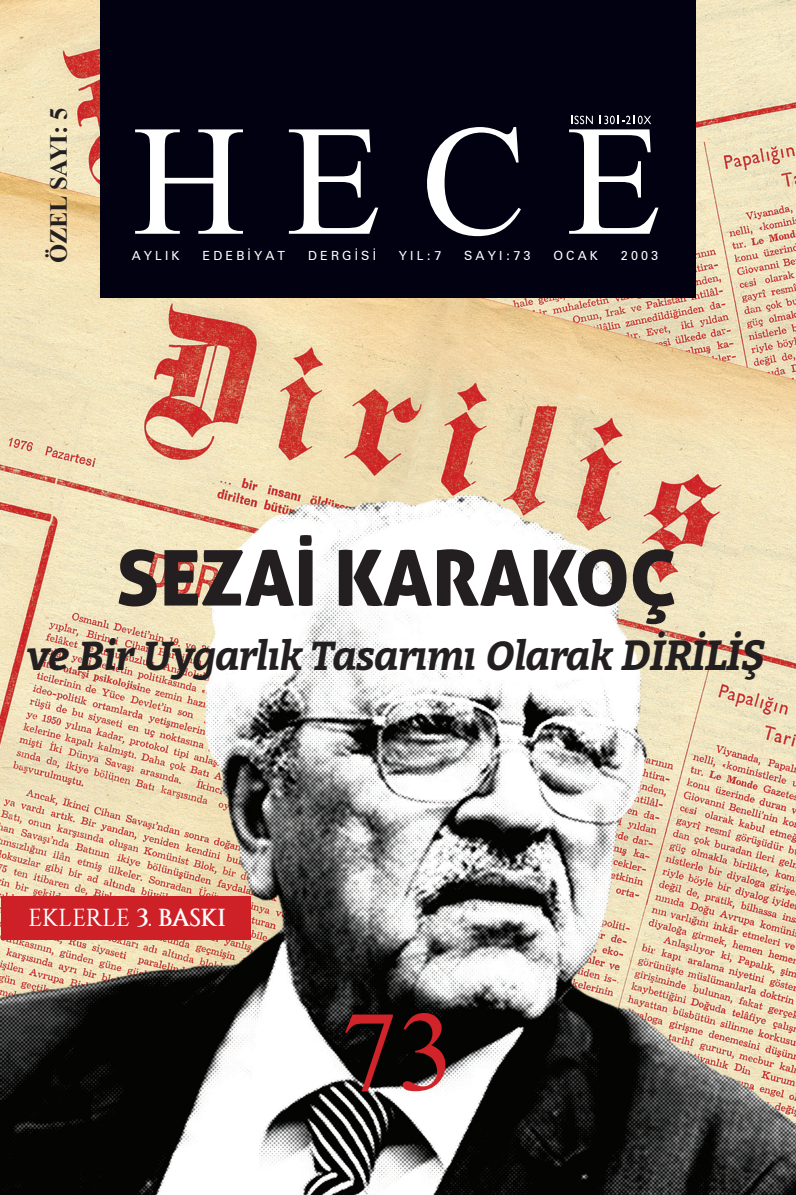
<style>
.page{position:relative;width:796px;height:1195px;background:#fff}
.page>*{position:absolute;margin:0;border:0;box-sizing:border-box;transform-origin:0 0}
.t1{font:113.75px "Times New Roman";color:#d1232a}
.t2{font:77px "Aller Display";color:#231f20}
.t3{font:italic 700 40.25px "Bitter";letter-spacing:-.03em;color:#231f20}
.t4{font:24.5px "Constantine";color:#fff}
.t5{font:700 24.5px "Times New Roman";color:#231f20}
.t6{font:12.6px "Zurich BT";letter-spacing:.25em;color:#fff}
.s1{font-size:42px}
.s2{font-weight:700}
</style>
<div class="page">
<img style="left:1px;top:0;width:795px;height:1194px">
<div style="left:100px;top:0;width:595px;height:298px;background:#010111"></div>
<svg style="left:135px;top:129px;width:108px;height:105px"></svg>
<svg style="left:289px;top:129px;width:89px;height:105px"></svg>
<svg style="left:427px;top:127px;width:94px;height:109px"></svg>
<svg style="left:569px;top:116px;width:89px;height:118px"></svg>
<div style="left:1px;top:896px;width:249px;height:43px;background:#cd2027"></div>
<h3 class="t5" style="left:41px;top:263px;width:157px;rotate:-90deg">ÖZEL SAYI: 5</h3>
<p class="t6" style="left:132px;top:247px;width:50px">AYLIK</p>
<p class="t6" style="left:203px;top:247px;width:84px">EDEBİYAT</p>
<p class="t6" style="left:308px;top:247px;width:69px">DERGİSİ</p>
<p class="t6" style="left:399px;top:247px;width:44px">YIL:7</p>
<p class="t6" style="left:464px;top:247px;width:68px">SAYI:73</p>
<p class="t6" style="left:553px;top:247px;width:46px">OCAK</p>
<p class="t6" style="left:621px;top:247px;width:39px">2003</p>
<h2 class="t2" style="left:116px;top:529px;width:562px">SEZAİ KARAKOÇ</h2>
<h3 class="t3" style="left:27px;top:625px;width:740px">ve Bir Uygarlık Tasarımı Olarak <span class="s1">DİRİLİŞ</span></h3>
<h3 class="t4" style="left:28px;top:903px;width:199px">EKLERLE <span class="s2">3. BASKI</span></h3>
<h1 class="t1" style="left:341px;top:971px;width:115px">73</h1>
</div>
